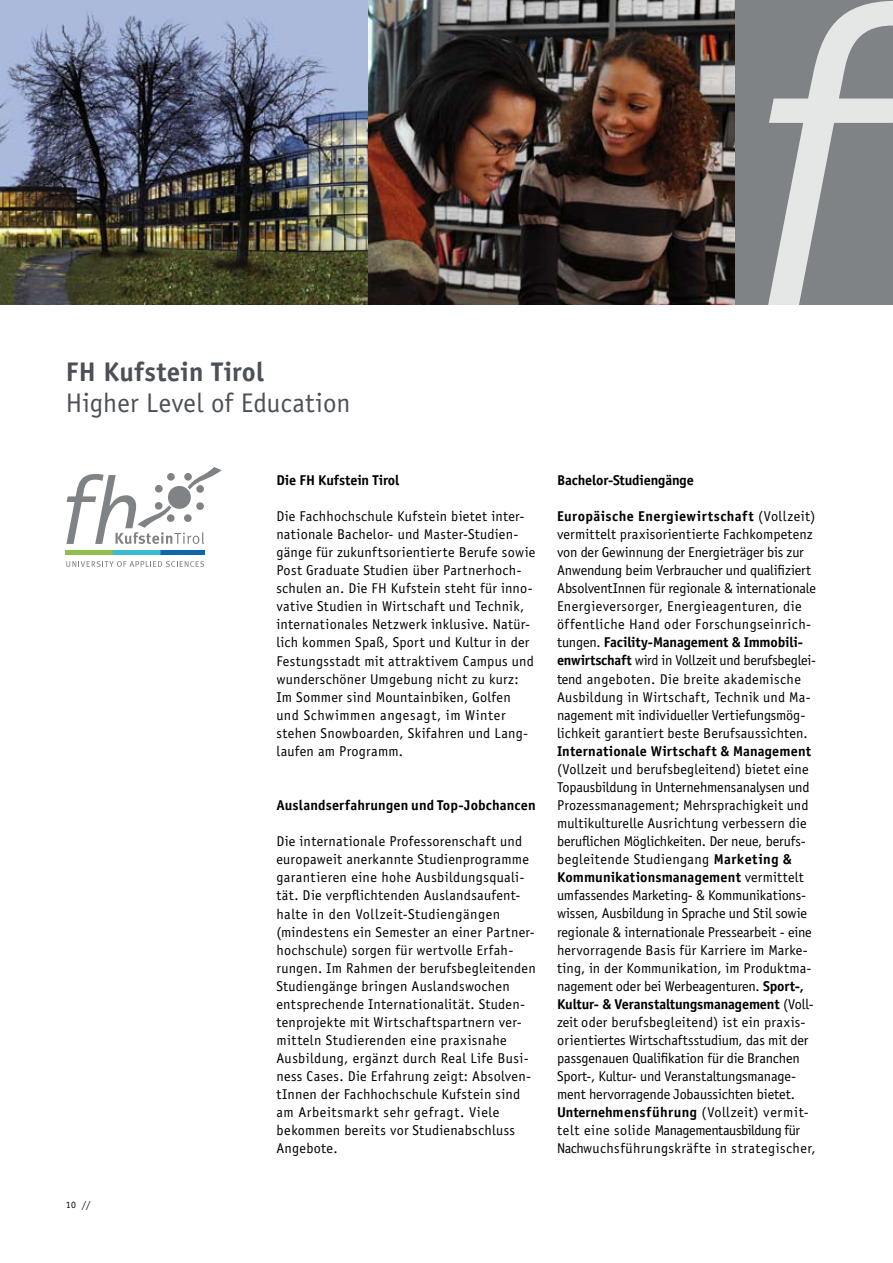
<style>
.page{position:relative;width:893px;height:1263px;background:#fff}
.page>*{position:absolute;margin:0;border:0;box-sizing:border-box;transform-origin:0 0}
.t1{font:27px "Officina Sans LT";letter-spacing:.005em;color:#4c5157}
.t2{font:700 27px "Officina Sans LT";letter-spacing:.01em;color:#4c5157}
.t3{font:14.25px/18px "Officina Sans LT";letter-spacing:.015em;color:#000}
.t4{font:700 14.25px "Officina Sans LT";letter-spacing:.005em;color:#000}
.t5{font:9.75px "Officina Sans LT";color:#000}
.s1{font-weight:700}
</style>
<div class="page">
<img style="left:368px;top:0;width:368px;height:304px">
<img style="left:0;top:0;width:368px;height:304px">
<div style="left:736px;top:0;width:157px;height:304px;background:#808386"></div>
<svg style="left:768px;top:1px;width:125px;height:303px"></svg>
<svg style="left:66px;top:561px;width:138px;height:6px"></svg>
<svg style="left:66px;top:467px;width:156px;height:77px"></svg>
<img style="left:66px;top:551px;width:139px;height:3px">
<h1 class="t2" style="left:66px;top:355px;width:200px">FH Kufstein Tirol</h1>
<h1 class="t1" style="left:66px;top:388px;width:286px">Higher Level of Education</h1>
<p class="t5" style="left:66px;top:1199px;width:26px">10 //</p>
<p class="t4" style="left:276px;top:471px;width:124px">Die FH Kufstein Tirol</p>
<p class="t3" style="left:276px;top:507px;width:261px">Die Fachhochschule Kufstein bietet inter&shy;nationale Bachelor- und Master-Studien&shy;gänge für zukunftsorientierte Berufe sowie Post Graduate Studien über Partnerhoch&shy;schulen an. Die FH Kufstein steht für inno&shy;vative Studien in Wirtschaft und Technik, internationales Netzwerk inklusive. Natür&shy;lich kommen Spaß, Sport und Kultur in der Festungsstadt mit attraktivem Campus und wunderschöner Umgebung nicht zu kurz:<br>Im Sommer sind Mountainbiken, Golfen und Schwimmen angesagt, im Winter stehen Snowboarden, Skifahren und Lang&shy;laufen am Programm.</p>
<p class="t4" style="left:276px;top:796px;width:261px">Auslandserfahrungen und Top-Jobchancen</p>
<p class="t3" style="left:276px;top:832px;width:261px">Die internationale Professorenschaft und europaweit anerkannte Studienprogramme garantieren eine hohe Ausbildungsquali&shy;tät. Die verpflichtenden Auslandsaufent&shy;halte in den Vollzeit-Studiengängen (mindestens ein Semester an einer Partner&shy;hochschule) sorgen für wertvolle Erfah&shy;rungen. Im Rahmen der berufsbegleitenden Studiengänge bringen Auslandswochen entsprechende Internationalität. Studen&shy;tenprojekte mit Wirtschaftspartnern ver&shy;mitteln Studierenden eine praxisnahe Ausbildung, ergänzt durch Real Life Busi&shy;ness Cases. Die Erfahrung zeigt: Absolven&shy;tInnen der Fachhochschule Kufstein sind am Arbeitsmarkt sehr gefragt. Viele bekommen bereits vor Studienabschluss Angebote.</p>
<p class="t4" style="left:557px;top:471px;width:138px">Bachelor-Studiengänge</p>
<p class="t3" style="left:557px;top:507px;width:261px"><span class="s1">Europäische Energiewirtschaft</span> (Vollzeit) vermittelt praxisorientierte Fachkompetenz von der Gewinnung der Energieträger bis zur Anwendung beim Verbraucher und qualifiziert AbsolventInnen für regionale &amp; internationale Energieversorger, Energieagenturen, die öffentliche Hand oder Forschungseinrich&shy;tungen. <span class="s1">Facility-Management &amp; Immobili&shy;enwirtschaft</span> wird in Vollzeit und berufsbeglei&shy;tend angeboten. Die breite akademische Ausbildung in Wirtschaft, Technik und Ma&shy;nagement mit individueller Vertiefungsmög&shy;lichkeit garantiert beste Berufsaussichten.</p>
<p class="t4" style="left:557px;top:742px;width:256px">Internationale Wirtschaft &amp; Management</p>
<p class="t3" style="left:557px;top:760px;width:260px">(Vollzeit und berufsbegleitend) bietet eine Topausbildung in Unternehmensanalysen und Prozessmanagement; Mehrsprachigkeit und multikulturelle Ausrichtung verbessern die beruflichen Möglichkeiten. Der neue, berufs&shy;begleitende Studiengang <span class="s1">Marketing &amp; Kommunikationsmanagement</span> vermittelt umfassendes Marketing- &amp; Kommunikations&shy;wissen, Ausbildung in Sprache und Stil sowie regionale &amp; internationale Pressearbeit - eine hervorragende Basis für Karriere im Marke&shy;ting, in der Kommunikation, im Produktma&shy;nagement oder bei Werbeagenturen. <span class="s1">Sport-, Kultur- &amp; Veranstaltungsmanagement</span> (Voll&shy;zeit oder berufsbegleitend) ist ein praxis&shy;orientiertes Wirtschaftsstudium, das mit der passgenauen Qualifikation für die Branchen Sport-, Kultur- und Veranstaltungsmanage&shy;ment hervorragende Jobaussichten bietet.<br><span class="s1">Unternehmensführung</span> (Vollzeit) vermit&shy;telt eine solide Managementausbildung für Nachwuchsführungskräfte in strategischer,</p>
</div>
